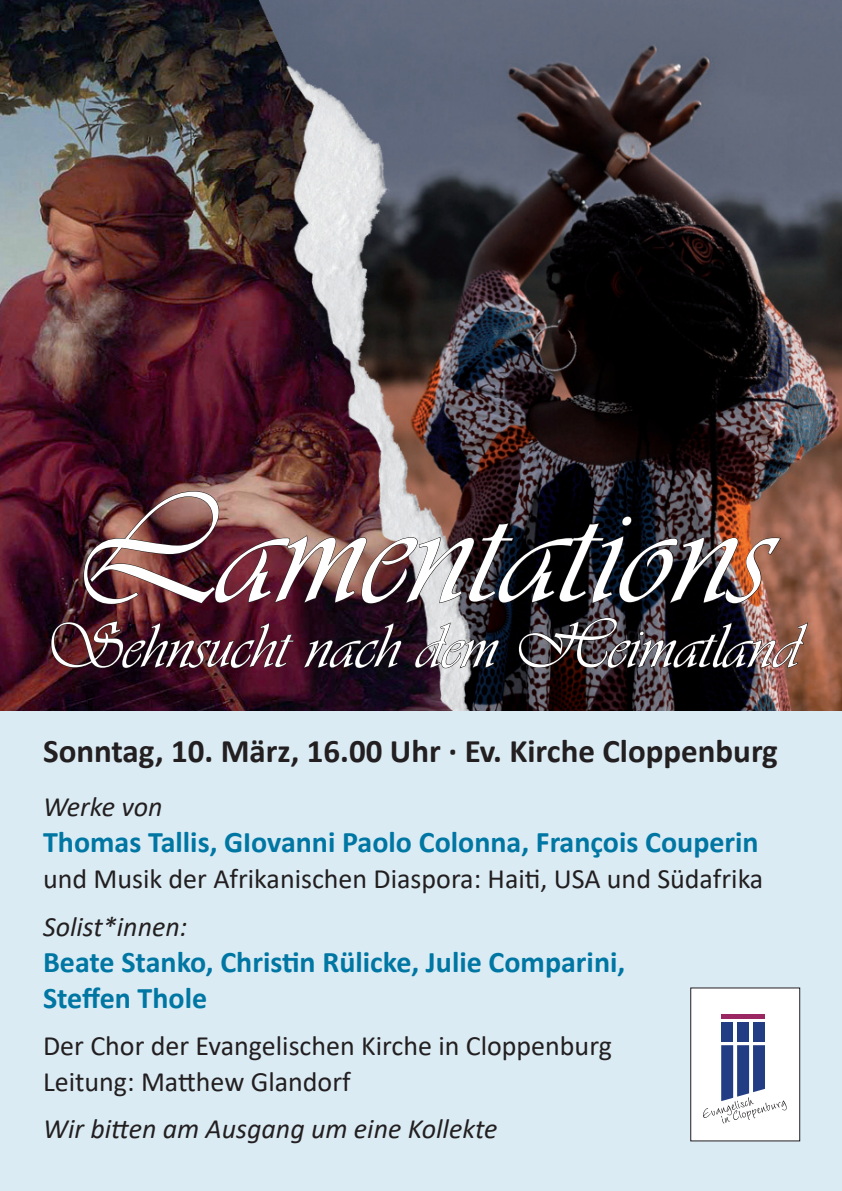
<style>
.page{position:relative;width:842px;height:1191px;background:#daebf4}
.page>*{position:absolute;margin:0;border:0;box-sizing:border-box;transform-origin:0 0}
.t1{font:158px "Vivaldii";color:#fff}
.t2{font:66px "Vivaldii";color:#fff}
.Datum{font:700 33px "Calibri";color:#231f20}
.Fließtext{font:700 30px/36px "Calibri";color:#0076a3}
.Fließtext-2{font:28px/36px "Calibri";color:#231f20}
.Fließtext-3{font:italic 28px "Calibri";color:#231f20}
</style>
<div class="page">
<img style="left:0;top:0;width:842px;height:710px">
<img style="left:83px;top:490px;width:699px;height:115px">
<svg style="left:50px;top:620px;width:245px;height:49px;background:#3e121f"></svg>
<svg style="left:302px;top:621px;width:100px;height:48px;background:#1a0b17"></svg>
<svg style="left:414px;top:621px;width:86px;height:48px;background:#646068"></svg>
<img style="left:518px;top:617px;width:290px;height:52px">
<div style="left:691px;top:988px;width:109px;height:152px;background:#fff"></div>
<div style="left:690px;top:987px;width:110px;height:154px;border:1px solid #231f20"></div>
<div style="left:737px;top:1022px;width:12px;height:20px;background:#233d84"></div>
<div style="left:753px;top:1022px;width:12px;height:20px;background:#233d84"></div>
<div style="left:721px;top:1022px;width:12px;height:20px;background:#233d84"></div>
<div style="left:721px;top:1014px;width:44px;height:5px;background:#9a2761"></div>
<svg style="left:703px;top:1045px;width:84px;height:78px"></svg>
<p class="t1" style="left:73px;top:459px;width:697px">Lamentations</p>
<p class="t2" style="left:43px;top:608px;width:758px">Sehnsucht nach dem Heimatland</p>
<p class="Datum" style="left:43px;top:727px;width:736px">Sonntag, 10. März, 16.00 Uhr · Ev. Kirche Cloppenburg</p>
<p class="Fließtext-3" style="left:43px;top:787px;width:121px">Werke von</p>
<p class="Fließtext" style="left:43px;top:823px;width:717px">Thomas Tallis, GIovanni Paolo Colonna, François Couperin</p>
<p class="Fließtext-2" style="left:43px;top:860px;width:722px">und Musik der Afrikanischen Diaspora: Haiti, USA und Südafrika</p>
<p class="Fließtext-3" style="left:43px;top:906px;width:146px">Solist*innen:</p>
<p class="Fließtext" style="left:43px;top:943px;width:584px">Beate Stanko, Christin Rülicke, Julie Comparini,<br>Steffen Thole</p>
<p class="Fließtext-2" style="left:43px;top:1027px;width:570px">Der Chor der Evangelischen Kirche in Cloppenburg<br>Leitung: Matthew Glandorf</p>
<p class="Fließtext-3" style="left:43px;top:1109px;width:456px">Wir bitten am Ausgang um eine Kollekte</p>
</div>
